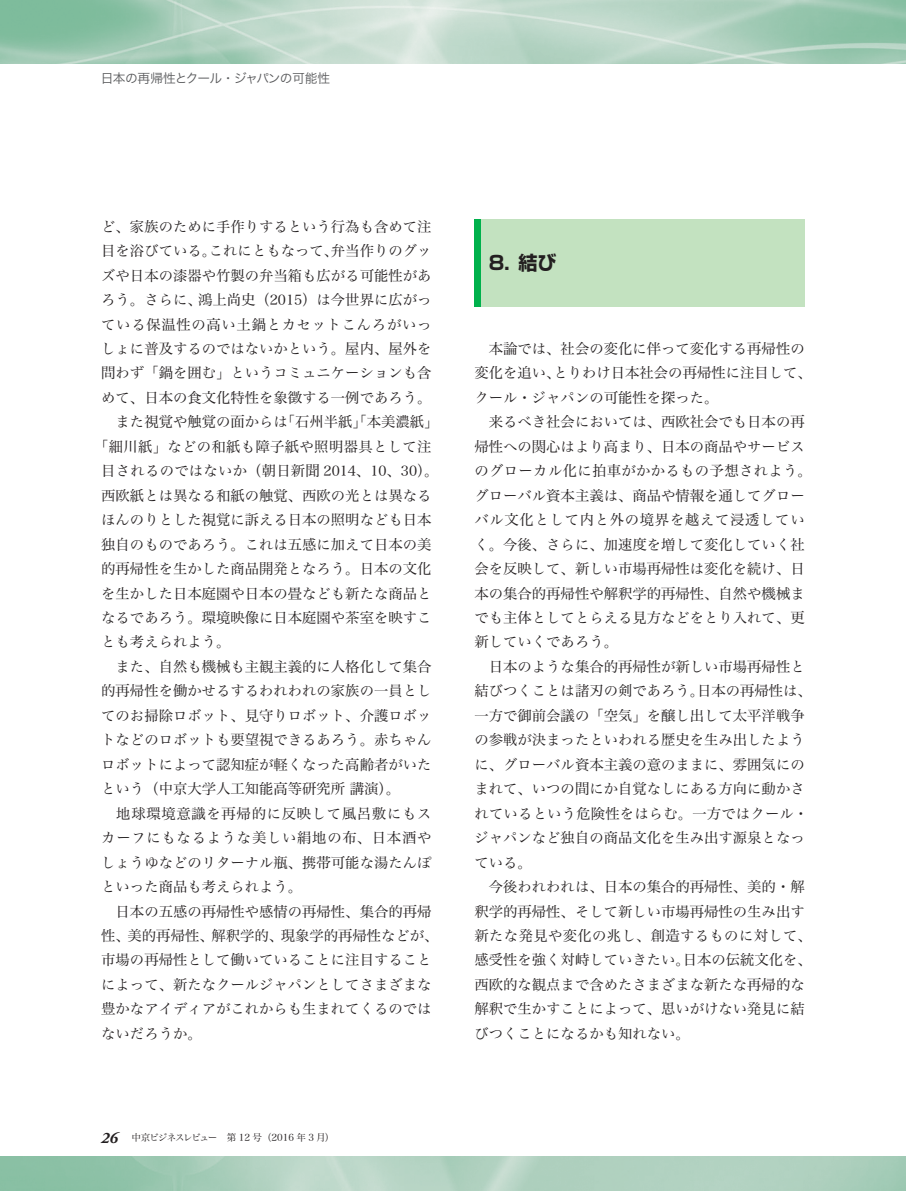
<style>
.page{position:relative;width:906px;height:1191px;background:#fff}
.page>*{position:absolute;margin:0;border:0;box-sizing:border-box;transform-origin:0 0}
.t1{font:19.2px "Shin Go Pro Bold 90 msp RKSJ H";color:#231f20}
.t2{font:14.4px/24.5px "Hira Min Pro W3 90 msp RKSJ H";color:#231f20}
.t3{font:14.4px "Hira Min Pro W3 90 msp RKSJ H";letter-spacing:.05em;color:#231f20}
.t4{font:14.4px "Hira Min Pro W3 90 msp RKSJ H";letter-spacing:.02em;color:#231f20}
.t5{font:14.4px "Hira Min Pro W3 90 msp RKSJ H";letter-spacing:.025em;color:#231f20}
.t6{font:12.75px "Hira Kaku Pro W3 90 msp RKSJ H";letter-spacing:-.06em;color:#58595b}
.t7{font:9.6px "Hira Min Pro W3 90 msp RKSJ H";letter-spacing:-.095em;color:#231f20}
.s1{font-size:13.8px}
.s2{font-family:"Adobe Garamond Pro";font-weight:700;font-style:italic;font-size:15.9px}
</style>
<div class="page">
<div style="left:474px;top:219px;width:330px;height:88px;background:#c3e2c0"></div>
<div style="left:474px;top:219px;width:7px;height:88px;background:#00b14c"></div>
<p class="t6" style="left:101px;top:74px;width:231px">日本の再帰性とクール・ジャパンの可能性</p>
<p class="t2" style="left:101px;top:216px;width:332px">ど、家族のために手作りするという行為も含めて注</p>
<p class="t2" style="left:101px;top:240px;width:332px">目を浴びている。これにともなって、弁当作りのグッ</p>
<p class="t2" style="left:101px;top:265px;width:332px">ズや日本の漆器や竹製の弁当箱も広がる可能性があ</p>
<p class="t2" style="left:101px;top:289px;width:332px">ろう。さらに、鴻上尚史（<span class="s1">2015</span>）は今世界に広がっ</p>
<p class="t3" style="left:101px;top:319px;width:332px">ている保温性の高い土鍋とカセットこんろがいっ</p>
<p class="t2" style="left:101px;top:338px;width:332px">しょに普及するのではないかという。屋内、屋外を</p>
<p class="t2" style="left:101px;top:363px;width:332px">問わず「鍋を囲む」というコミュニケーションも含</p>
<p class="t2" style="left:101px;top:387px;width:332px">めて、日本の食文化特性を象徴する一例であろう。</p>
<p class="t2" style="left:101px;top:412px;width:339px">　また視覚や触覚の面からは「石州半紙」「本美濃紙」</p>
<p class="t5" style="left:94px;top:441px;width:339px">「細川紙」などの和紙も障子紙や照明器具として注</p>
<p class="t4" style="left:101px;top:465px;width:339px">目されるのではないか（朝日新聞 <span class="s1">2014</span>、<span class="s1">10</span>、<span class="s1">30</span>）。</p>
<p class="t2" style="left:101px;top:485px;width:332px">西欧紙とは異なる和紙の触覚、西欧の光とは異なる</p>
<p class="t2" style="left:101px;top:509px;width:332px">ほんのりとした視覚に訴える日本の照明なども日本</p>
<p class="t2" style="left:101px;top:534px;width:332px">独自のものであろう。これは五感に加えて日本の美</p>
<p class="t2" style="left:101px;top:558px;width:332px">的再帰性を生かした商品開発となろう。日本の文化</p>
<p class="t2" style="left:101px;top:583px;width:332px">を生かした日本庭園や日本の畳なども新たな商品と</p>
<p class="t2" style="left:101px;top:607px;width:332px">なるであろう。環境映像に日本庭園や茶室を映すこ</p>
<p class="t2" style="left:101px;top:632px;width:131px">とも考えられよう。</p>
<p class="t2" style="left:101px;top:656px;width:332px">　また、自然も機械も主観主義的に人格化して集合</p>
<p class="t2" style="left:101px;top:680px;width:332px">的再帰性を働かせるするわれわれの家族の一員とし</p>
<p class="t2" style="left:101px;top:705px;width:332px">てのお掃除ロボット、見守りロボット、介護ロボッ</p>
<p class="t2" style="left:101px;top:729px;width:332px">トなどのロボットも要望視できるあろう。赤ちゃん</p>
<p class="t2" style="left:101px;top:754px;width:332px">ロボットによって認知症が軽くなった高齢者がいた</p>
<p class="t2" style="left:101px;top:778px;width:300px">という（中京大学人工知能高等研究所講演）。</p>
<p class="t3" style="left:101px;top:808px;width:332px">　地球環境意識を再帰的に反映して風呂敷にもス</p>
<p class="t3" style="left:101px;top:832px;width:332px">カーフにもなるような美しい絹地の布、日本酒や</p>
<p class="t2" style="left:101px;top:852px;width:332px">しょうゆなどのリターナル瓶、携帯可能な湯たんぽ</p>
<p class="t2" style="left:101px;top:876px;width:202px">といった商品も考えられよう。</p>
<p class="t2" style="left:101px;top:900px;width:332px">　日本の五感の再帰性や感情の再帰性、集合的再帰</p>
<p class="t2" style="left:101px;top:925px;width:339px">性、美的再帰性、解釈学的、現象学的再帰性などが、</p>
<p class="t2" style="left:101px;top:949px;width:332px">市場の再帰性として働いていることに注目すること</p>
<p class="t2" style="left:101px;top:974px;width:332px">によって、新たなクールジャパンとしてさまざまな</p>
<p class="t2" style="left:101px;top:998px;width:332px">豊かなアイディアがこれからも生まれてくるのでは</p>
<p class="t2" style="left:101px;top:1023px;width:102px">ないだろうか。</p>
<p class="t7" style="left:101px;top:1134px;width:235px"><span class="s2">26</span> 中京ビジネスレビュー　第 12 号（2016 年 3 月）</p>
<h1 class="t1" style="left:489px;top:256px;width:69px">8． 結び</h1>
<p class="t2" style="left:474px;top:338px;width:339px">　本論では、社会の変化に伴って変化する再帰性の変化を追い、とりわけ日本社会の再帰性に注目して、クール・ジャパンの可能性を探った。<br>　来るべき社会においては、西欧社会でも日本の再帰性への関心はより高まり、日本の商品やサービスのグローカル化に拍車がかかるもの予想されよう。グローバル資本主義は、商品や情報を通してグローバル文化として内と外の境界を越えて浸透していく。今後、さらに、加速度を増して変化していく社会を反映して、新しい市場再帰性は変化を続け、日本の集合的再帰性や解釈学的再帰性、自然や機械までも主体としてとらえる見方などをとり入れて、更新していくであろう。<br>　日本のような集合的再帰性が新しい市場再帰性と結びつくことは諸刃の剣であろう。日本の再帰性は、一方で御前会議の「空気」を醸し出して太平洋戦争の参戦が決まったといわれる歴史を生み出したように、グローバル資本主義の意のままに、雰囲気にのまれて、いつの間にか自覚なしにある方向に動かされているという危険性をはらむ。一方ではクール・ジャパンなど独自の商品文化を生み出す源泉となっている。<br>　今後われわれは、日本の集合的再帰性、美的・解釈学的再帰性、そして新しい市場再帰性の生み出す新たな発見や変化の兆し、創造するものに対して、感受性を強く対峙していきたい。日本の伝統文化を、西欧的な観点まで含めたさまざまな新たな再帰的な解釈で生かすことによって、思いがけない発見に結びつくことになるかも知れない。</p>
</div>
